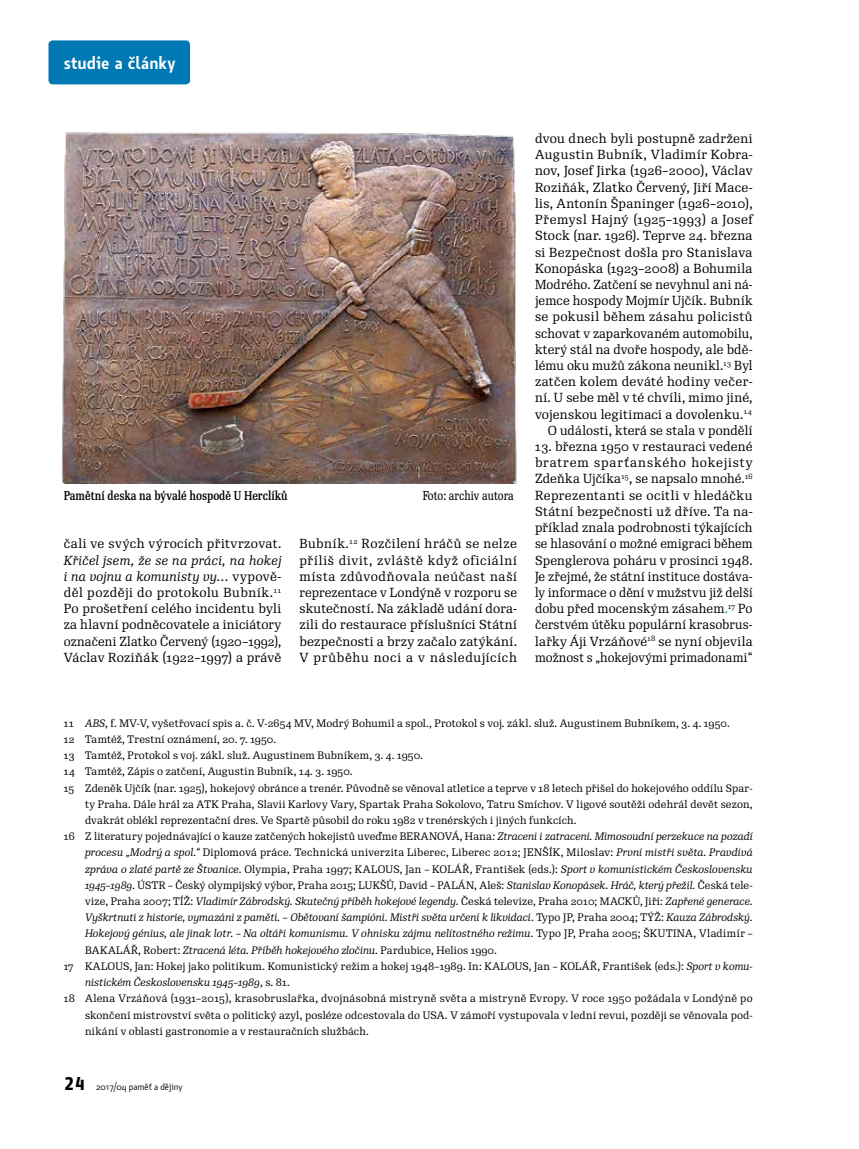
<style>
.page{position:relative;width:859px;height:1149px;background:#fff}
.page>*{position:absolute;margin:0;border:0;box-sizing:border-box;transform-origin:0 0}
.t1{font:600 18px "Botanika Std";letter-spacing:.005em;color:#fff}
.t2{font:12.75px/16.2px "Re Public Std";letter-spacing:.02em;color:#000;text-align:justify}
.t3{font:500 12.45px "Re Public Std Cond";color:#000}
.t4{font:12.45px "Re Public Std Cond";color:#000}
.t5{font:10.5px "Re Public Std";letter-spacing:.015em;color:#000}
.t6{font:italic 10.5px "Re Public Std";letter-spacing:.005em;color:#000}
.t7{font:9.75px "Botanika Std";color:#000}
.s1{font-style:italic}
.s2{color:#00b050}
.s3{font-style:normal}
.s4{font-family:"Botanika Mono";font-weight:700;font-size:18px}
</style>
<div class="page">
<div style="left:48px;top:40px;width:142px;height:44px;background:#0078b3;border-radius:4px"></div>
<img style="left:62px;top:132px;width:455px;height:351px">
<h1 class="t1" style="left:64px;top:50px;width:113px">studie a články</h1>
<p class="t3" style="left:64px;top:487px;width:226px">Pamětní deska na bývalé hospodě U Herclíků</p>
<p class="t4" style="left:423px;top:487px;width:93px">Foto: archiv autora</p>
<p class="t2" style="left:64px;top:535px;width:219px">čali ve svých výrocích přitvrzovat.</p>
<p class="t2" style="left:64px;top:552px;width:219px"><span class="s1">Křičel jsem, že se na práci, na hokej i na vojnu a komunisty vy…</span> vypově&shy;děl později do protokolu Bubník.<sup>11<br></sup>Po prošetření celého incidentu byli za hlavní podněcovatele a iniciátory označeni Zlatko Červený (1920–1992), Václav Roziňák (1922–1997) a právě</p>
<p class="t2" style="left:299px;top:535px;width:219px">Bubník.<sup>12</sup> Rozčilení hráčů se nelze příliš divit, zvláště když oficiální místa zdůvodňovala neúčast naší reprezentace v Londýně v rozporu se skutečností. Na základě udání dora&shy;zili do restaurace příslušníci Státní bezpečnosti a brzy začalo zatýkání.<br>V průběhu noci a v následujících</p>
<p class="t2" style="left:535px;top:130px;width:219px;text-align:right">dvou dnech byli postupně zadrženi Augustin Bubník, Vladimír Kobra&shy;nov, Josef Jirka (1926–2000), Václav Roziňák, Zlatko Červený, Jiří Mace&shy;lis, Antonín Španinger (1926–2010), Přemysl Hajný (1925–1993) a Josef Stock (nar. 1926). Teprve 24. března si Bezpečnost došla pro Stanislava Konopáska (1923–2008) a Bohumila Modrého. Zatčení se nevyhnul ani ná&shy;jemce hospody Mojmír Ujčík. Bubník se pokusil během zásahu policistů schovat v zaparkovaném automobilu, který stál na dvoře hospody, ale bdě&shy;lému oku mužů zákona neunikl.<sup>13</sup> Byl zatčen kolem deváté hodiny večer&shy;ní. U sebe měl v té chvíli, mimo jiné, vojenskou legitimaci a dovolenku.<sup>14<br></sup>O události, která se stala v pondělí</p>
<p class="t2" style="left:535px;top:438px;width:219px">13. března 1950 v restauraci vedené bratrem sparťanského hokejisty Zdeňka Ujčíka<sup>15</sup>, se napsalo mnohé.<sup>16<br></sup>Reprezentanti se ocitli v hledáčku Státní bezpečnosti už dříve. Ta na&shy;příklad znala podrobnosti týkajících se hlasování o možné emigraci během Spenglerova poháru v prosinci 1948.<br>Je zřejmé, že státní instituce dostáva&shy;ly informace o dění v mužstvu již delší dobu před mocenským zásahem<span class="s2">.</span><sup>17</sup> Po čerstvém útěku populární krasobrus&shy;lařky Áji Vrzáňové<sup>18</sup> se nyní objevila možnost s „hokejovými primadonami“</p>
<p class="t5" style="left:64px;top:716px;width:667px">11 <span class="s1">ABS</span>, f. MV-V, vyšetřovací spis a. č. V-2654 MV, Modrý Bohumil a spol., Protokol s voj. zákl. služ. Augustinem Bubníkem, 3. 4. 1950.</p>
<p class="t5" style="left:64px;top:732px;width:214px">12 Tamtéž, Trestní oznámení, 20. 7. 1950.</p>
<p class="t5" style="left:64px;top:748px;width:361px">13 Tamtéž, Protokol s voj. zákl. služ. Augustinem Bubníkem, 3. 4. 1950.</p>
<p class="t5" style="left:64px;top:764px;width:290px">14 Tamtéž, Zápis o zatčení, Augustin Bubník, 14. 3. 1950.</p>
<p class="t5" style="left:64px;top:780px;width:690px">15 Zdeněk Ujčík (nar. 1925), hokejový obránce a trenér. Původně se věnoval atletice a teprve v 18 letech přišel do hokejového oddílu Spar-</p>
<p class="t5" style="left:85px;top:797px;width:669px">ty Praha. Dále hrál za ATK Praha, Slavii Karlovy Vary, Spartak Praha Sokolovo, Tatru Smíchov. V ligové soutěži odehrál devět sezon,</p>
<p class="t5" style="left:85px;top:813px;width:493px">dvakrát oblékl reprezentační dres. Ve Spartě působil do roku 1982 v trenérských i jiných funkcích.</p>
<p class="t5" style="left:64px;top:829px;width:690px">16 Z literatury pojednávající o kauze zatčených hokejistů uveďme BERANOVÁ, Hana<span class="s1">: Ztraceni i zatraceni. Mimosoudní perzekuce na pozadí</span></p>
<p class="t5" style="left:85px;top:845px;width:669px"><span class="s1">procesu „Modrý a spol.“</span> Diplomová práce. Technická univerzita Liberec, Liberec 2012; JENŠÍK, Miloslav: <span class="s1">První mistři světa. Pravdivá</span></p>
<p class="t6" style="left:85px;top:861px;width:669px">zpráva o zlaté partě ze Štvanice. <span class="s3">Olympia, Praha 1997; KALOUS, Jan – KOLÁŘ, František (eds.):</span> Sport v komunistickém Československu</p>
<p class="t5" style="left:85px;top:878px;width:669px"><span class="s1">1945–1989</span>. ÚSTR – Český olympijský výbor, Praha 2015; LUKŠŮ, David – PALÁN, Aleš: <span class="s1">Stanislav Konopásek. Hráč, který přežil.</span> Česká tele-</p>
<p class="t6" style="left:85px;top:894px;width:669px"><span class="s3">vize, Praha 2007; TÍŽ:</span> Vladimír Zábrodský. Skutečný příběh hokejové legendy<span class="s3">. Česká televize, Praha 2010; MACKŮ, Jiří:</span> Zapřené generace.</p>
<p class="t6" style="left:85px;top:910px;width:669px">Vyškrtnuti z historie, vymazáni z paměti. <span class="s3">–</span> Obětovaní šampióni. Mistři světa určení k likvidaci<span class="s3">. Typo JP, Praha 2004; TÝŽ:</span> Kauza Zábrodský.</p>
<p class="t6" style="left:85px;top:926px;width:669px">Hokejový génius, ale jinak lotr. – Na oltáři komunismu. V ohnisku zájmu nelítostného režimu<span class="s3">. Typo JP, Praha 2005; ŠKUTINA, Vladimír –</span></p>
<p class="t6" style="left:85px;top:942px;width:413px"><span class="s3">BAKALÁŘ, Robert:</span> Ztracená léta. Příběh hokejového zločinu. <span class="s3">Pardubice, Helios 1990.</span></p>
<p class="t5" style="left:64px;top:959px;width:690px">17 KALOUS, Jan: Hokej jako politikum. Komunistický režim a hokej 1948–1989. In: KALOUS, Jan – KOLÁŘ, František (eds.): <span class="s1">Sport v komu-</span></p>
<p class="t6" style="left:85px;top:975px;width:206px">nistickém Československu 1945–1989<span class="s3">, s. 81.</span></p>
<p class="t5" style="left:64px;top:991px;width:690px">18 Alena Vrzáňová (1931–2015), krasobruslařka, dvojnásobná mistryně světa a mistryně Evropy. V roce 1950 požádala v Londýně po</p>
<p class="t5" style="left:85px;top:1007px;width:669px">skončení mistrovství světa o politický azyl, posléze odcestovala do USA. V zámoří vystupovala v lední revui, později se věnovala pod-</p>
<p class="t5" style="left:85px;top:1023px;width:285px">nikání v oblasti gastronomie a v restauračních službách.</p>
<p class="t7" style="left:64px;top:1079px;width:120px"><span class="s4">24</span> 2017/04 paměť a dějiny</p>
</div>
